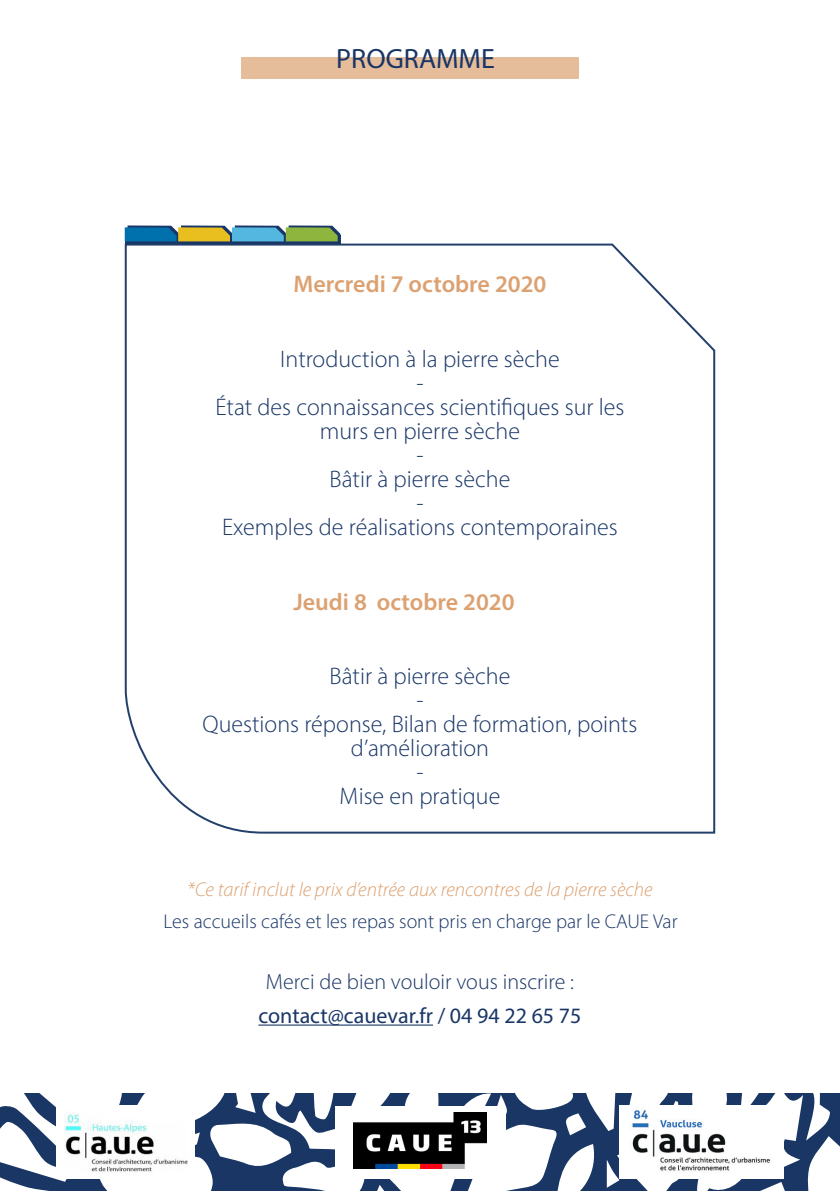
<style>
.page{position:relative;width:840px;height:1191px;background:#fff}
.page>*{position:absolute;margin:0;border:0;box-sizing:border-box;transform-origin:0 0}
.t1{font:28px "Myriad Variable Concept";letter-spacing:.205em;color:#193666}
.t2{font:24px/24px "Myriad Variable Concept";letter-spacing:.155em;color:#193666;text-align:center}
.t3{font:24px/24px "Myriad Variable Concept";letter-spacing:.135em;color:#193666;text-align:center}
.t4{font:24px "Myriad Variable Concept";letter-spacing:.175em;color:#dca171}
.t5{font:22px "Myriad Variable Concept";letter-spacing:.155em;color:#193666}
.Style_de_paragraphe{font:italic 20px "Myriad Variable Concept";letter-spacing:.115em;color:#dca171}
.t6{font:20px "Myriad Variable Concept";letter-spacing:.155em;color:#193666}
</style>
<div class="page">
<svg style="left:124px;top:242px;width:591px;height:592px"></svg>
<div style="left:241px;top:58px;width:337px;height:21px;background:#e6bd9b"></div>
<hr style="left:258px;top:1024px;width:175px;height:1px;background:#193666">
<svg style="left:0;top:1093px;width:839px;height:98px"></svg>
<img style="left:619px;top:1105px;width:163px;height:73px">
<div style="left:335px;top:1105px;width:170px;height:73px;background:#fff"></div>
<img style="left:353px;top:1112px;width:133px;height:56px">
<img style="left:64px;top:1105px;width:124px;height:73px">
<div style="left:57px;top:1105px;width:7px;height:73px;background:#fff"></div>
<div style="left:188px;top:1105px;width:6px;height:73px;background:#fff"></div>
<svg style="left:125px;top:241px;width:215px;height:2px"></svg>
<svg style="left:125px;top:225px;width:215px;height:16px;background:#6f9c80"></svg>
<p class="t1" style="left:336px;top:42px;width:155px">PROGRAMME</p>
<p class="t4" style="left:293px;top:269px;width:250px">Mercredi 7 octobre 2020</p>
<p class="t2" style="left:280px;top:347px;width:277px">Introduction à la pierre sèche</p>
<p class="t3" style="left:416px;top:371px;width:8px">-</p>
<p class="t2" style="left:215px;top:395px;width:408px">État des connaissances scientifiques sur les murs en pierre sèche</p>
<p class="t3" style="left:416px;top:443px;width:8px">-</p>
<p class="t3" style="left:329px;top:467px;width:178px">Bâtir à pierre sèche</p>
<p class="t3" style="left:416px;top:491px;width:8px">-</p>
<p class="t2" style="left:222px;top:515px;width:394px">Exemples de réalisations contemporaines</p>
<p class="t4" style="left:293px;top:587px;width:218px">Jeudi8 octobre 2020</p>
<p class="t3" style="left:329px;top:664px;width:178px">Bâtir à pierre sèche</p>
<p class="t3" style="left:416px;top:688px;width:8px">-</p>
<p class="t3" style="left:202px;top:712px;width:433px">Questions réponse, Bilan de formation, points d’am élioration</p>
<p class="t3" style="left:416px;top:760px;width:8px">-</p>
<p class="t3" style="left:339px;top:784px;width:158px">Mise en pratique</p>
<p class="Style_de_paragraphe" style="left:187px;top:877px;width:464px">*Ce tarif inclut le prix d’entrée aux rencontres de la pierre sèche</p>
<p class="t6" style="left:163px;top:909px;width:514px">Les accueils cafés et les repas sont pris en charge par le CAUE Var</p>
<p class="t5" style="left:266px;top:968px;width:309px">Merci de bien vouloir vous inscrire :</p>
<p class="t5" style="left:258px;top:1003px;width:321px">contact@cauevar.fr / 04 94 22 65 75</p>
</div>
